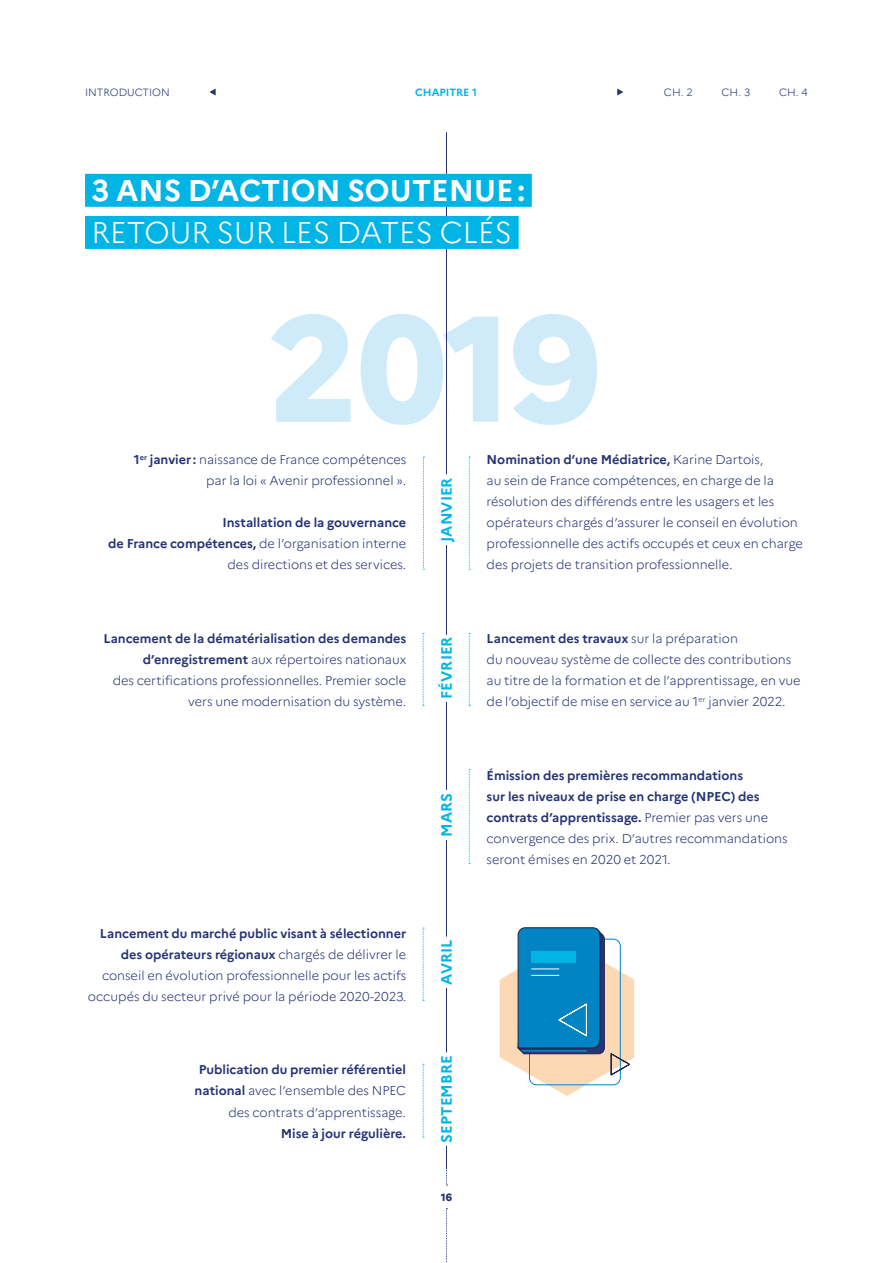
<style>
.page{position:relative;width:893px;height:1263px;background:#fff}
.page>*{position:absolute;margin:0;border:0;box-sizing:border-box;transform-origin:0 0}
.Courant{font:800 150px "Marianne";color:#cfebfa}
.Titre_NIV01{font:700 30px/42.2px "Marianne";color:#fff}
.Courant-2{font:700 15px "Marianne";color:#00b5e6}
.Courant-3{font:300 12.75px/21px "Marianne";color:#273475;text-align:right}
.Courant-4{font:700 12.75px/21px "Marianne";color:#273475}
.t1{font:300 10.5px "Marianne";color:#273475}
.t2{font:700 10.5px "Marianne";color:#00b5e6}
.t3{font:800 10.5px "Marianne";color:#273475}
.s1{font-weight:300}
.s2{font-weight:700}
</style>
<div class="page">
<hr style="left:446px;top:132px;width:1px;height:1037px;background:#273475">
<svg style="left:446px;top:1169px;width:1px;height:16px"></svg>
<svg style="left:446px;top:1208px;width:1px;height:55px"></svg>
<div style="left:85px;top:174px;width:447px;height:33px;background:#00b5e6"></div>
<div style="left:85px;top:216px;width:434px;height:33px;background:#00b5e6"></div>
<div style="left:440px;top:474px;width:12px;height:71px;background:#fff"></div>
<div style="left:440px;top:635px;width:12px;height:67px;background:#fff"></div>
<div style="left:440px;top:936px;width:12px;height:52px;background:#fff"></div>
<div style="left:440px;top:790px;width:12px;height:50px;background:#fff"></div>
<svg style="left:500px;top:927px;width:134px;height:169px"></svg>
<svg style="left:423px;top:457px;width:1px;height:113px"></svg>
<svg style="left:469px;top:457px;width:1px;height:113px"></svg>
<svg style="left:469px;top:633px;width:1px;height:73px"></svg>
<svg style="left:423px;top:633px;width:1px;height:73px"></svg>
<svg style="left:423px;top:928px;width:1px;height:73px"></svg>
<svg style="left:469px;top:769px;width:1px;height:95px"></svg>
<svg style="left:423px;top:1064px;width:1px;height:74px"></svg>
<div style="left:440px;top:1052px;width:12px;height:94px;background:#fff"></div>
<svg style="left:209px;top:88px;width:7px;height:8px"></svg>
<svg style="left:617px;top:88px;width:6px;height:8px"></svg>
<p class="t1" style="left:85px;top:85px;width:86px">INTRODUCTION</p>
<p class="t2" style="left:415px;top:85px;width:63px">CHAPITRE 1</p>
<p class="t1" style="left:664px;top:85px;width:30px">CH. 2</p>
<p class="t1" style="left:721px;top:85px;width:30px">CH. 3</p>
<p class="t1" style="left:779px;top:85px;width:30px">CH. 4</p>
<p class="Titre_NIV01" style="left:92px;top:169px;width:435px">3 ANS D’ACTION SOUTENUE:<br><span class="s1">RETOUR SUR LES DATES CLÉS</span></p>
<p class="Courant" style="left:268px;top:277px;width:334px">2019</p>
<p class="Courant-3" style="left:134px;top:449px;width:274px"><span class="s2">1</span><sup>er</sup> <span class="s2">janvier :</span> naissance de France compétences par la loi « Avenir professionnel ».</p>
<p class="Courant-3" style="left:108px;top:512px;width:300px"><span class="s2">Installation de la gouvernance<br>de France compétences,</span> de l’organisation interne des directions et des services.</p>
<p class="Courant-3" style="left:103px;top:628px;width:304px"><span class="s2">Lancement de la dématérialisation des demandes d’enregistrement</span> aux répertoires nationaux<br>des certifications professionnelles. Premier socle vers une modernisation du système.</p>
<p class="Courant-2" style="left:437px;top:542px;width:66px;rotate:-90deg">JANVIER</p>
<p class="Courant-2" style="left:437px;top:699px;width:64px;rotate:-90deg">FÉVRIER</p>
<p class="Courant-2" style="left:437px;top:837px;width:45px;rotate:-90deg">MARS</p>
<p class="Courant-3" style="left:88px;top:922px;width:320px"><span class="s2">Lancement du marché public visant à sélectionner des opérateurs régionaux</span> chargés de délivrer le conseil en évolution professionnelle pour les actifs occupés du secteur privé pour la période 2020-2023.</p>
<p class="Courant-3" style="left:195px;top:1059px;width:213px"><span class="s2">Publication du premier référentiel national</span> avec l’ensemble des NPEC des contrats d’apprentissage.</p>
<p class="Courant-4" style="left:281px;top:1122px;width:127px">Mise à jour régulière.</p>
<p class="Courant-2" style="left:437px;top:985px;width:46px;rotate:-90deg">AVRIL</p>
<p class="Courant-2" style="left:437px;top:1142px;width:88px;rotate:-90deg">SEPTEMBRE</p>
<p class="t3" style="left:441px;top:1190px;width:13px">16</p>
<p class="Courant-3" style="left:487px;top:449px;width:318px;text-align:left"><span class="s2">Nomination d’une Médiatrice,</span> Karine Dartois,<br>au sein de France compétences, en charge de la résolution des différends entre les usagers et les opérateurs chargés d’assurer le conseil en évolution professionnelle des actifs occupés et ceux en charge des projets de transition professionnelle.</p>
<p class="Courant-3" style="left:487px;top:628px;width:316px;text-align:left"><span class="s2">Lancement des travaux</span> sur la préparation<br>du nouveau système de collecte des contributions au titre de la formation et de l’apprentissage, en vue de l’objectif de mise en service au 1<sup>er</sup> janvier 2022.</p>
<p class="Courant-4" style="left:487px;top:765px;width:303px">Émission des premières recommandations<br>sur les niveaux de prise en charge (NPEC) des contrats d’apprentissage. <span class="s1">Premier pas vers une convergence des prix. D’autres recommandations seront émises en 2020 et 2021.</span></p>
</div>
